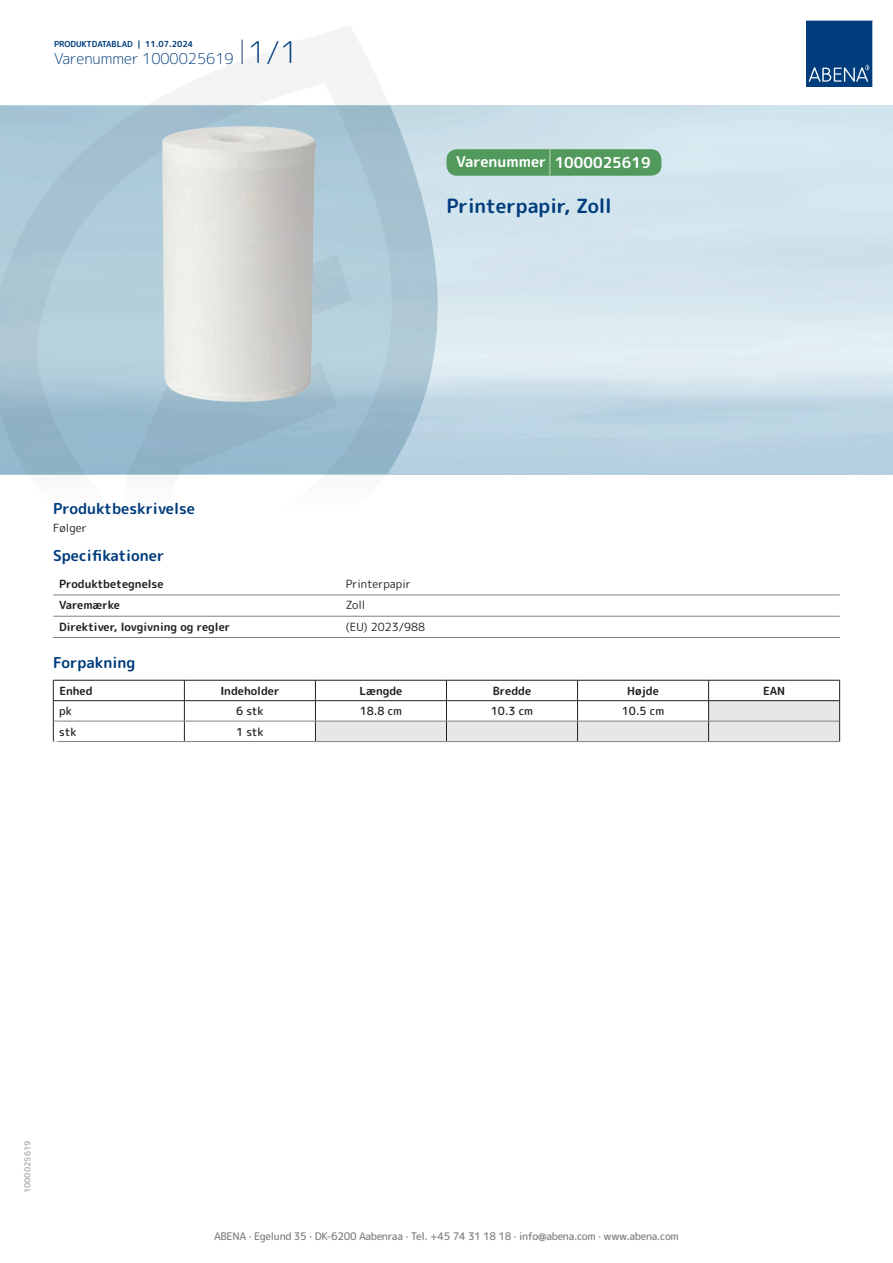
<style>
.page{position:relative;width:893px;height:1263px;background:#fff}
.page>*{position:absolute;margin:0;border:0;box-sizing:border-box;transform-origin:0 0}
.t1{font:700 19.5px "Rounded Mplus 1 c";color:#013d7d}
.t2{font:700 15px "Rounded Mplus 1 c";color:#013d7d}
.t3{font:300 15px "Rounded Mplus 1 c";color:#013d7d}
.t4{font:700 15px "Rounded Mplus 1 c";color:#fff}
.t5{font:700 11.25px "Rounded Mplus 1 c";color:#231f20}
.t6{font:11.25px "Rounded Mplus 1 c";color:#231f20}
.t7{font:500 11.25px "Rounded Mplus 1 c";color:#231f20}
.t8{font:500 10.5px "Rounded Mplus 1 c";letter-spacing:-.03em;color:#808285}
.t9{font:700 10.5px "Rounded Mplus 1 c";color:#fff}
.t10{font:700 8.25px "Rounded Mplus 1 c";color:#013d7d}
.t11{font:700 8.25px "Rounded Mplus 1 c";color:#b2b3b7}
.s1{font-size:30px}
.s2{font-size:25.5px}
</style>
<div class="page">
<svg style="left:0;top:26px;width:439px;height:569px"></svg>
<svg style="left:0;top:106px;width:438px;height:368px;background:#a7c5d3"></svg>
<svg style="left:242px;top:40px;width:1px;height:24px"></svg>
<svg style="left:806px;top:20px;width:67px;height:67px;background:#144b86"></svg>
<img style="left:163px;top:127px;width:152px;height:275px">
<hr style="left:53px;top:595px;width:287px;height:1px;background:#808285">
<hr style="left:340px;top:595px;width:500px;height:1px;background:#808285">
<hr style="left:53px;top:616px;width:287px;height:1px;background:#808285">
<hr style="left:340px;top:616px;width:500px;height:1px;background:#808285">
<hr style="left:53px;top:637px;width:287px;height:1px;background:#808285">
<hr style="left:340px;top:637px;width:500px;height:1px;background:#808285">
<hr style="left:53px;top:680px;width:131px;height:1px;background:#231f20">
<hr style="left:184px;top:680px;width:131px;height:1px;background:#231f20">
<hr style="left:53px;top:700px;width:131px;height:1px;background:#231f20">
<hr style="left:184px;top:700px;width:131px;height:1px;background:#231f20">
<svg style="left:53px;top:680px;width:1px;height:61px"></svg>
<svg style="left:184px;top:680px;width:1px;height:61px"></svg>
<svg style="left:315px;top:680px;width:525px;height:61px"></svg>
<hr style="left:54px;top:721px;width:130px;height:1px;background:#808285">
<hr style="left:184px;top:721px;width:131px;height:1px;background:#808285">
<hr style="left:315px;top:721px;width:131px;height:1px;background:#808285">
<hr style="left:446px;top:721px;width:131px;height:1px;background:#808285">
<hr style="left:577px;top:721px;width:132px;height:1px;background:#808285">
<hr style="left:709px;top:721px;width:130px;height:1px;background:#808285">
<hr style="left:53px;top:741px;width:131px;height:1px;background:#808285">
<hr style="left:184px;top:741px;width:131px;height:1px;background:#808285">
<hr style="left:315px;top:741px;width:131px;height:1px;background:#808285">
<hr style="left:446px;top:741px;width:131px;height:1px;background:#808285">
<hr style="left:577px;top:741px;width:132px;height:1px;background:#808285">
<hr style="left:709px;top:741px;width:131px;height:1px;background:#808285">
<div style="left:446px;top:149px;width:215px;height:27px;background:#52995c;border-radius:10px"></div>
<p class="t10" style="left:54px;top:38px;width:141px">PRODUKTDATABLAD | 11.07.2024</p>
<h2 class="t3" style="left:54px;top:48px;width:246px">Varenummer 1000025619 <span class="s1">1/1</span></h2>
<h2 class="t4" style="left:456px;top:152px;width:196px">Varenummer <span class="s2">|</span> 1000025619</h2>
<h1 class="t1" style="left:446px;top:192px;width:167px">Printerpapir, Zoll</h1>
<h2 class="t2" style="left:53px;top:498px;width:143px">Produktbeskrivelse</h2>
<p class="t6" style="left:53px;top:520px;width:35px">Følger</p>
<h2 class="t2" style="left:53px;top:545px;width:113px">Specifikationer</h2>
<p class="t5" style="left:59px;top:576px;width:106px">Produktbetegnelse</p>
<p class="t6" style="left:346px;top:576px;width:67px">Printerpapir</p>
<p class="t5" style="left:59px;top:597px;width:62px">Varemærke</p>
<p class="t6" style="left:346px;top:597px;width:21px">Zoll</p>
<p class="t5" style="left:59px;top:618px;width:173px">Direktiver, lovgivning og regler</p>
<p class="t6" style="left:346px;top:618px;width:81px">(EU) 2023/988</p>
<h2 class="t2" style="left:53px;top:651px;width:84px">Forpakning</h2>
<p class="t5" style="left:59px;top:682px;width:35px">Enhed</p>
<p class="t5" style="left:220px;top:682px;width:61px">Indeholder</p>
<p class="t5" style="left:359px;top:682px;width:44px">Længde</p>
<p class="t5" style="left:493px;top:682px;width:40px">Bredde</p>
<p class="t5" style="left:627px;top:682px;width:33px">Højde</p>
<p class="t5" style="left:763px;top:682px;width:24px">EAN</p>
<p class="t7" style="left:59px;top:703px;width:14px">pk</p>
<p class="t7" style="left:236px;top:703px;width:29px">6 stk</p>
<p class="t7" style="left:360px;top:703px;width:44px">18.8 cm</p>
<p class="t7" style="left:491px;top:703px;width:44px">10.3 cm</p>
<p class="t7" style="left:622px;top:703px;width:44px">10.5 cm</p>
<p class="t7" style="left:59px;top:723px;width:19px">stk</p>
<p class="t7" style="left:236px;top:723px;width:29px">1 stk</p>
<p class="t9" style="left:53px;top:737px;width:7px">*</p>
<p class="t11" style="left:22px;top:1193px;width:54px;rotate:-90deg">1000025619</p>
<p class="t8" style="left:214px;top:1229px;width:466px">ABENA · Egelund 35 · DK-6200 Aabenraa · Tel. +45 74 31 18 18 · info@abena.com · www.abena.com</p>
</div>
